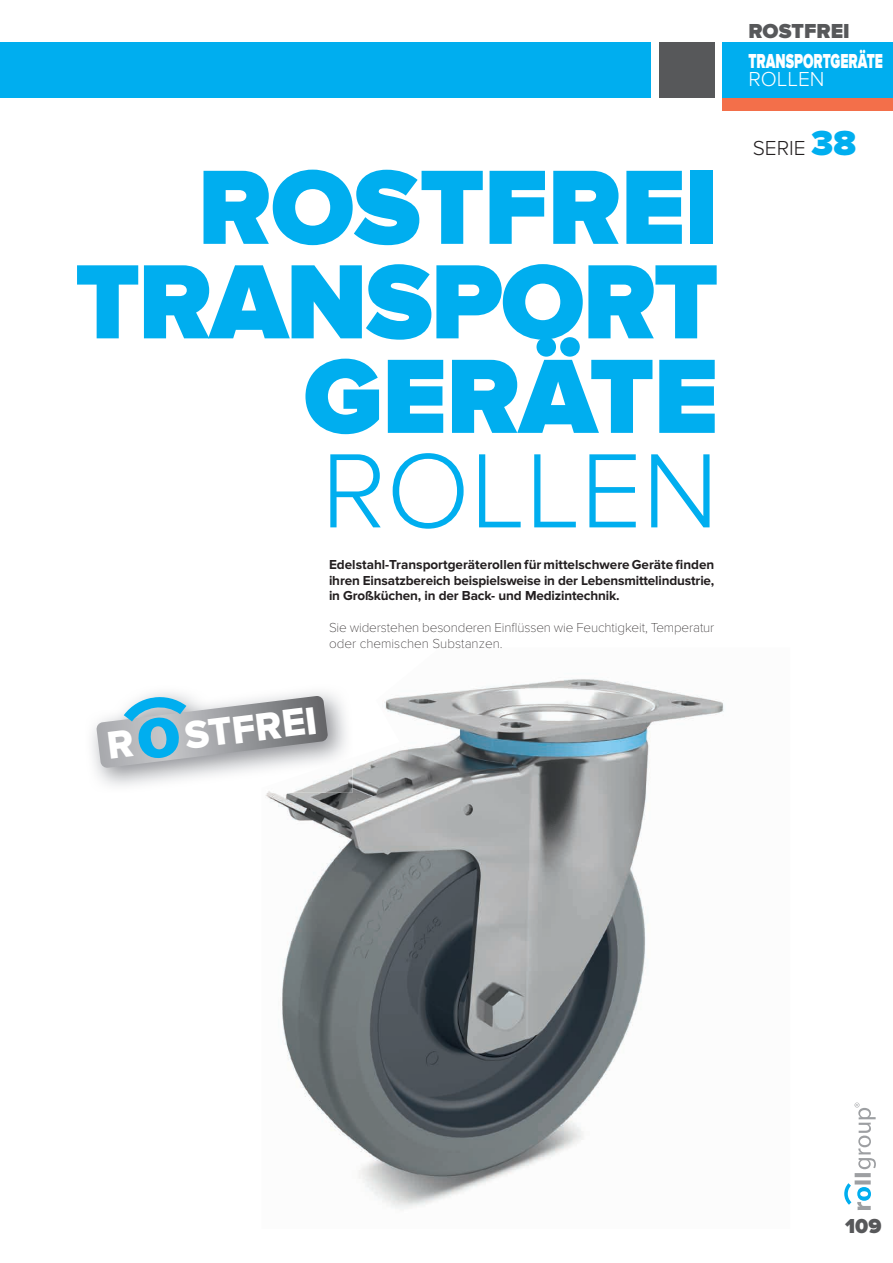
<style>
.page{position:relative;width:893px;height:1263px;background:#fff}
.page>*{position:absolute;margin:0;border:0;box-sizing:border-box;transform-origin:0 0}
.t1{font:900 109.5px/94.5px "Proxima Nova";letter-spacing:-.01em;color:#00aeef;text-align:right}
.t2{font:300 109.5px "Proxima Nova";color:#00aeef}
.t3{font:40.35px "Proxima Nova Extrabld";color:#fff}
.t4{font:900 21px "Proxima Nova";color:#fff;scale:.65 1}
.t5{font:900 21px "Proxima Nova";color:#57585a}
.t6{font:300 21px "Proxima Nova";color:#231f20}
.t7{font:300 21px "Proxima Nova";color:#fff}
.t8{font:700 13.5px/15.8px "Proxima Nova";letter-spacing:-.01em;color:#231f20;text-align:justify}
.t9{font:100 13.5px/15.8px "Proxima Nova T";letter-spacing:-.01em;color:#231f20}
.s1{font-weight:900;font-size:36px;color:#00aeef}
</style>
<div class="page">
<img style="left:265px;top:679px;width:459px;height:530px">
<div style="left:659px;top:43px;width:55px;height:55px;background:#57585a"></div>
<div style="left:723px;top:43px;width:170px;height:55px;background:#00aeef"></div>
<div style="left:0;top:43px;width:651px;height:55px;background:#00aeef"></div>
<div style="left:723px;top:98px;width:170px;height:13px;background:#f36f4a"></div>
<img style="left:92px;top:685px;width:260px;height:101px">
<img style="left:261px;top:758px;width:91px;height:35px">
<svg style="left:844px;top:1102px;width:32px;height:108px"></svg>
<svg style="left:96px;top:696px;width:232px;height:72px;background:#a1b3bc"></svg>
<h1 class="t1" style="left:75px;top:163px;width:645px">ROSTFREI<br>TRANSPORT<br>GERÄTE</h1>
<h1 class="t2" style="left:321px;top:428px;width:399px">ROLLEN</h1>
<p class="t8" style="left:329px;top:557px;width:387px">Edelstahl-Transportgeräterollen für mittelschwere Geräte finden ihren Einsatzbereich beispielsweise in der Lebensmittelindustrie, in Großküchen, in der Back- und Medizintechnik.</p>
<p class="t9" style="left:329px;top:619px;width:387px">Sie widerstehen besonderen Einflüssen wie Feuchtigkeit, Temperatur oder chemischen Substanzen.</p>
<h2 class="t3" style="left:182px;top:713px;width:135px;rotate:-7deg">STFREI</h2>
<h3 class="t5" style="left:748px;top:19px;width:103px">ROSTFREI</h3>
<h3 class="t4" style="left:748px;top:49px;width:209px">TRANSPORTGERÄTE</h3>
<h3 class="t7" style="left:748px;top:67px;width:78px">ROLLEN</h3>
<h3 class="t6" style="left:753px;top:136px;width:105px">SERIE <span class="s1">38</span></h3>
<h3 class="t5" style="left:845px;top:1213px;width:38px">109</h3>
</div>
